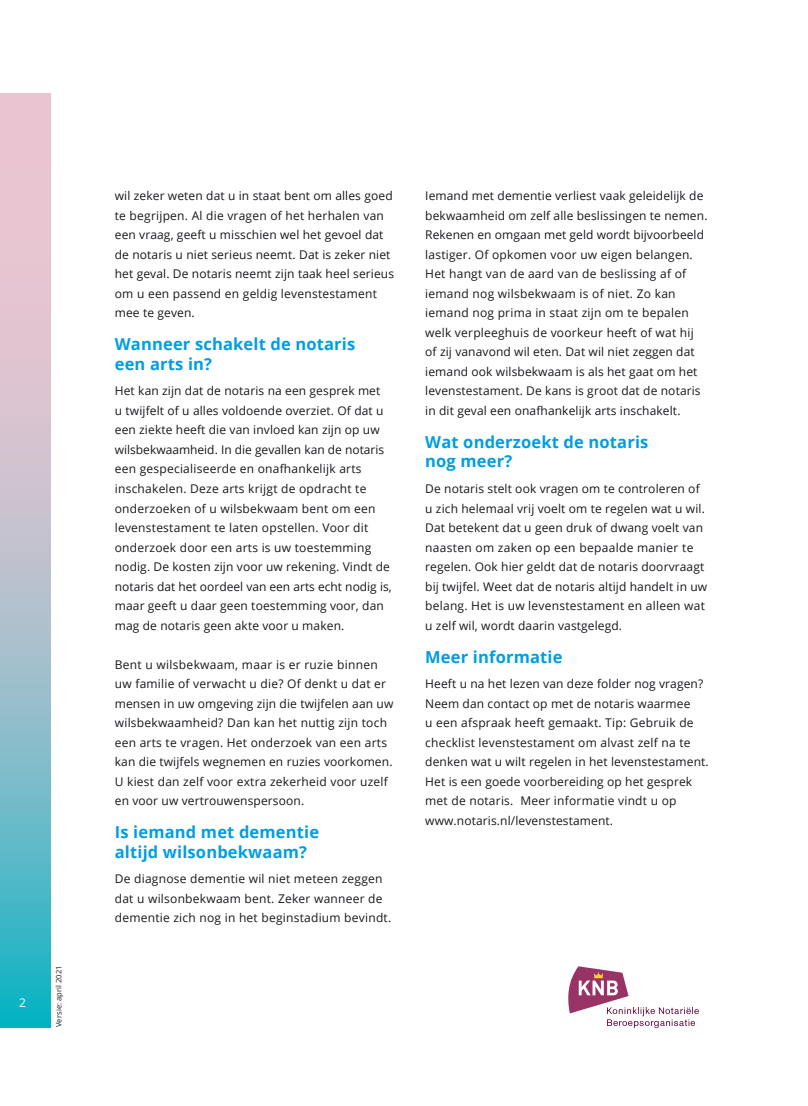
<style>
.page{position:relative;width:808px;height:1106px;background:#fff}
.page>*{position:absolute;margin:0;border:0;box-sizing:border-box;transform-origin:0 0}
.t1{font:700 16.5px/19.5px "Open Sans";letter-spacing:.01em;color:#009ee0}
.t2{font:12px/19.5px "Open Sans";letter-spacing:.01em;color:#1a171c}
.t3{font:12px "Open Sans";color:#fff}
.t4{font:7.5px "Open Sans";letter-spacing:.01em;color:#1a171c}
</style>
<div class="page">
<svg style="left:0;top:94px;width:51px;height:933px;background:#a6bfcc"></svg>
<svg style="left:568px;top:966px;width:131px;height:62px"></svg>
<p class="t3" style="left:19px;top:994px;width:8px">2</p>
<p class="t4" style="left:54px;top:1027px;width:63px;rotate:-90deg">Versie: april 2021</p>
<p class="t2" style="left:115px;top:186px;width:281px">wil zeker weten dat u in staat bent om alles goed te begrijpen. Al die vragen of het herhalen van een vraag, geeft u misschien wel het gevoel dat de notaris u niet serieus neemt. Dat is zeker niet het geval. De notaris neemt zijn taak heel serieus om u een passend en geldig levenstestament mee te geven.</p>
<h1 class="t1" style="left:115px;top:334px;width:242px">Wanneer schakelt de notaris een arts in?</h1>
<p class="t2" style="left:115px;top:381px;width:278px">Het kan zijn dat de notaris na een gesprek met<br>u twijfelt of u alles voldoende overziet. Of dat u een ziekte heeft die van invloed kan zijn op uw wilsbekwaamheid. In die gevallen kan de notaris een gespecialiseerde en onafhankelijk arts inschakelen. Deze arts krijgt de opdracht te onderzoeken of u wilsbekwaam bent om een levenstestament te laten opstellen. Voor dit onderzoek door een arts is uw toestemming nodig. De kosten zijn voor uw rekening. Vindt de notaris dat het oordeel van een arts echt nodig is, maar geeft u daar geen toestemming voor, dan mag de notaris geen akte voor u maken.</p>
<p class="t2" style="left:115px;top:654px;width:280px">Bent u wilsbekwaam, maar is er ruzie binnen uw familie of verwacht u die? Of denkt u dat er mensen in uw omgeving zijn die twijfelen aan uw wilsbekwaamheid? Dan kan het nuttig zijn toch een arts te vragen. Het onderzoek van een arts kan die twijfels wegnemen en ruzies voorkomen.<br>U kiest dan zelf voor extra zekerheid voor uzelf en voor uw vertrouwenspersoon.</p>
<h1 class="t1" style="left:115px;top:822px;width:206px">Is iemand met dementie altijd wilsonbekwaam?</h1>
<p class="t2" style="left:115px;top:868px;width:278px">De diagnose dementie wil niet meteen zeggen dat u wilsonbekwaam bent. Zeker wanneer de dementie zich nog in het beginstadium bevindt.</p>
<p class="t2" style="left:425px;top:186px;width:284px">Iemand met dementie verliest vaak geleidelijk de bekwaamheid om zelf alle beslissingen te nemen.<br>Rekenen en omgaan met geld wordt bijvoorbeeld lastiger. Of opkomen voor uw eigen belangen.<br>Het hangt van de aard van de beslissing af of iemand nog wilsbekwaam is of niet. Zo kan iemand nog prima in staat zijn om te bepalen welk verpleeghuis de voorkeur heeft of wat hij of zij vanavond wil eten. Dat wil niet zeggen dat iemand ook wilsbekwaam is als het gaat om het levenstestament. De kans is groot dat de notaris in dit geval een onafhankelijk arts inschakelt.</p>
<h1 class="t1" style="left:425px;top:432px;width:225px">Wat onderzoekt de notaris nog meer?</h1>
<p class="t2" style="left:425px;top:478px;width:284px">De notaris stelt ook vragen om te controleren of u zich helemaal vrij voelt om te regelen wat u wil.<br>Dat betekent dat u geen druk of dwang voelt van naasten om zaken op een bepaalde manier te regelen. Ook hier geldt dat de notaris doorvraagt bij twijfel. Weet dat de notaris altijd handelt in uw belang. Het is uw levenstestament en alleen wat u zelf wil, wordt daarin vastgelegd.</p>
<h1 class="t1" style="left:425px;top:646px;width:139px">Meer informatie</h1>
<p class="t2" style="left:425px;top:673px;width:285px">Heeft u na het lezen van deze folder nog vragen?<br>Neem dan contact op met de notaris waarmee<br>u een afspraak heeft gemaakt. Tip: Gebruik de checklist levenstestament om alvast zelf na te denken wat u wilt regelen in het levenstestament.<br>Het is een goede voorbereiding op het gesprek met de notaris. Meer informatie vindt u op www.notaris.nl/levenstestament.</p>
</div>
